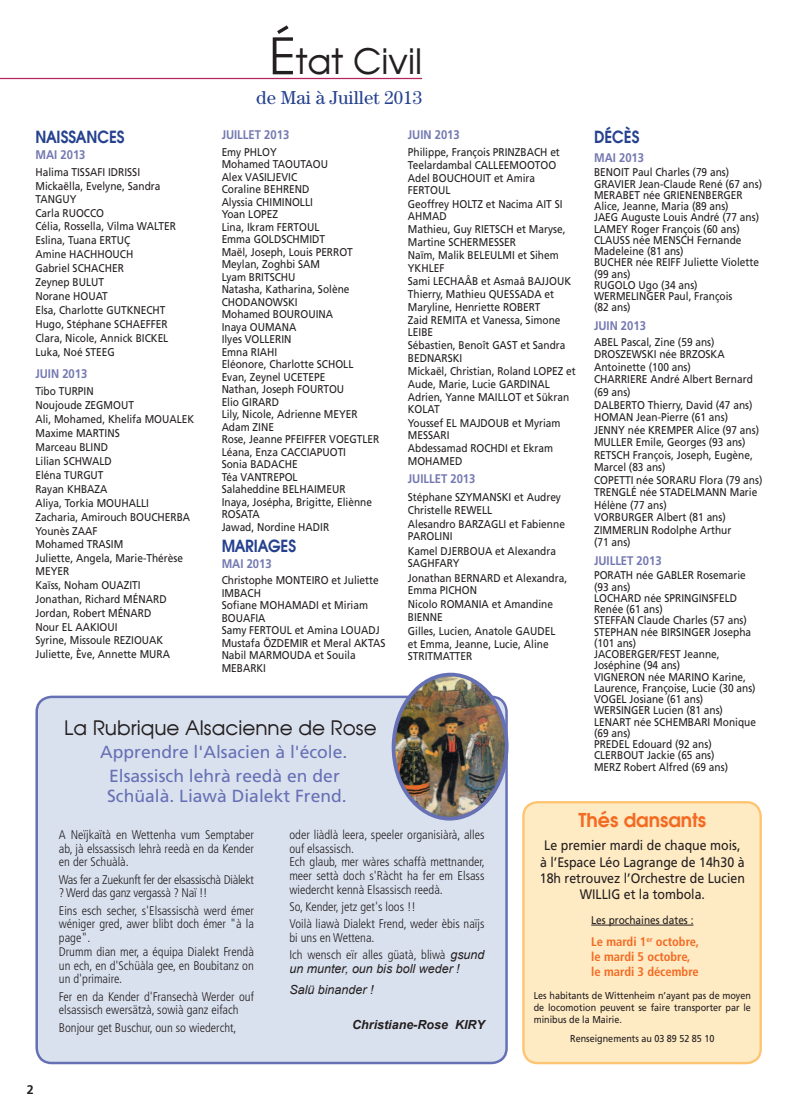
<style>
.page{position:relative;width:798px;height:1113px;background:#fff}
.page>*{position:absolute;margin:0;border:0;box-sizing:border-box;transform-origin:0 0}
.t1{font:35px "Moderne";color:#231f20}
.t2{font:20px "Moderne";color:#231f20}
.t3{font:20px "Moderne Demi";color:#f36a21}
.t4{font:18.75px "Century";color:#25418f}
.t5{font:17.5px/23.5px "Frutiger LT Std";color:#6670b5;text-align:center}
.t6{font:17.5px "Moderne Demi";color:#25418f;scale:.9 1}
.t7{font:13.75px/16.2px "Frutiger LT Std";color:#231f20;text-align:center;scale:.9 1}
.t8{font:300 condensed 12.5px/13.8px "Frutiger LT Std";color:#231f20}
.t9{font:700 12.5px "Frutiger LT Std";color:#7479b1;scale:.9 1}
.t10{font:300 condensed 12.5px/13.8px "Frutiger LT Std";letter-spacing:-.02em;color:#231f20}
.t11{font:700 condensed 12.5px/15.1px "Frutiger LT Std";color:#f36a21}
.t12{font:italic 12.5px/20.9px "Arial";color:#231f20}
.t13{font:italic 700 12.5px "Arial";color:#231f20}
.t14{font:700 12.5px "Frutiger LT Std";color:#231f20}
.t15{font:11.25px/12.5px "Frutiger LT Std";color:#231f20;scale:.9 1}
.t16{font:10px/12px "Frutiger LT Std";color:#231f20;text-align:justify;scale:.9 1}
.s1{font-size:50px}
.s2{font-family:"Arial";font-weight:400;font-style:italic;font-stretch:normal}
</style>
<div class="page">
<div style="left:37px;top:697px;width:469px;height:366px;background:#dae1ee;border-radius:15px"></div>
<div style="left:35px;top:695px;width:472px;height:369px;border:2px solid #6670b5;border-radius:15px"></div>
<hr style="left:0;top:78px;width:422px;height:1px;background:#b6255e">
<div style="left:523px;top:802px;width:237px;height:261px;background:#feeac3;border-radius:14px"></div>
<div style="left:522px;top:801px;width:239px;height:263px;border:2px solid #fec472;border-radius:14px"></div>
<hr style="left:591px;top:924px;width:102px;height:1px;background:#231f20">
<img style="left:393px;top:672px;width:116px;height:150px">
<h3 class="t6" style="left:35px;top:126px;width:100px">NAISSANCES</h3>
<p class="t9" style="left:35px;top:147px;width:57px">MAI 2013</p>
<p class="t15" style="left:35px;top:165px;width:140px;line-height:13.9px">Halima TISSAFI IDRISSI<br>Mickaëlla, Evelyne, Sandra</p>
<p class="t15" style="left:35px;top:192px;width:158px;line-height:13.9px">TANGUY<br>Carla RUOCCO<br>Célia, Rossella, Vilma WALTER<br>Eslina, Tuana ERTUÇ<br>Amine HACHHOUCH<br>Gabriel SCHACHER<br>Zeynep BULUT<br>Norane HOUAT<br>Elsa, Charlotte GUTKNECHT<br>Hugo, Stéphane SCHAEFFER<br>Clara, Nicole, Annick BICKEL<br>Luka, Noé STEEG</p>
<p class="t9" style="left:35px;top:366px;width:59px">JUIN 2013</p>
<p class="t15" style="left:35px;top:384px;width:178px;line-height:13.9px">Tibo TURPIN<br>Noujoude ZEGMOUT<br>Ali, Mohamed, Khelifa MOUALEK<br>Maxime MARTINS<br>Marceau BLIND<br>Lilian SCHWALD<br>Eléna TURGUT<br>Rayan KHBAZA<br>Aliya, Torkia MOUHALLI<br>Zacharia, Amirouch BOUCHERBA<br>Younès ZAAF<br>Mohamed TRASIM<br>Juliette, Angela, Marie-Thérèse</p>
<p class="t15" style="left:35px;top:564px;width:151px;line-height:13.9px">MEYER<br>Kaïss, Noham OUAZITI<br>Jonathan, Richard MÉNARD<br>Jordan, Robert MÉNARD<br>Nour EL AAKIOUI<br>Syrine, Missoule REZIOUAK<br>Juliette, Ève, Annette MURA</p>
<h1 class="t1" style="left:269px;top:40px;width:154px"><span class="s1">é</span>tat Civil</h1>
<h3 class="t4" style="left:256px;top:87px;width:167px">de Mai à Juillet 2013</h3>
<p class="t9" style="left:221px;top:128px;width:77px">JUILLET 2013</p>
<p class="t15" style="left:221px;top:145px;width:177px">Emy PHLOY<br>Mohamed TAOUTAOU<br>Alex VASILJEVIC<br>Coraline BEHREND<br>Alyssia CHIMINOLLI<br>Yoan LOPEZ<br>Lina, Ikram FERTOUL<br>Emma GOLDSCHMIDT<br>Maël, Joseph, Louis PERROT<br>Meylan, Zoghbi SAM<br>Lyam BRITSCHU<br>Natasha, Katharina, Solène<br>CHODANOWSKI<br>Mohamed BOUROUINA<br>Inaya OUMANA<br>Ilyes VOLLERIN<br>Emna RIAHI<br>Eléonore, Charlotte SCHOLL<br>Evan, Zeynel UCETEPE<br>Nathan, Joseph FOURTOU<br>Elio GIRARD<br>Lily, Nicole, Adrienne MEYER<br>Adam ZINE<br>Rose, Jeanne PFEIFFER VOEGTLER<br>Léana, Enza CACCIAPUOTI<br>Sonia BADACHE<br>Téa VANTREPOL<br>Salaheddine BELHAIMEUR<br>Inaya, Josépha, Brigitte, Eliènne<br>ROSATA<br>Jawad, Nordine HADIR</p>
<h3 class="t6" style="left:221px;top:535px;width:84px">MARIAGES</h3>
<p class="t9" style="left:221px;top:556px;width:57px">MAI 2013</p>
<p class="t15" style="left:221px;top:574px;width:183px">Christophe MONTEIRO et Juliette<br>IMBACH<br>Sofiane MOHAMADI et Miriam<br>BOUAFIA<br>Samy FERTOUL et Amina LOUADJ<br>Mustafa ÖZDEMIR et Meral AKTAS<br>Nabil MARMOUDA et Souila<br>MEBARKI</p>
<p class="t9" style="left:407px;top:128px;width:59px">JUIN 2013</p>
<p class="t15" style="left:407px;top:146px;width:188px;line-height:12.9px">Philippe, François PRINZBACH et<br>Teelardambal CALLEEMOOTOO<br>Adel BOUCHOUIT et Amira<br>FERTOUL<br>Geoffrey HOLTZ et Nacima AIT SI<br>AHMAD<br>Mathieu, Guy RIETSCH et Maryse,<br>Martine SCHERMESSER<br>Naïm, Malik BELEULMI et Sihem<br>YKHLEF<br>Sami LECHAÂB et Asmaâ BAJJOUK<br>Thierry, Mathieu QUESSADA et<br>Maryline, Henriette ROBERT<br>Zaid REMITA et Vanessa, Simone<br>LEIBE<br>Sébastien, Benoît GAST et Sandra<br>BEDNARSKI<br>Mickaël, Christian, Roland LOPEZ et<br>Aude, Marie, Lucie GARDINAL<br>Adrien, Yanne MAILLOT et Sükran<br>KOLAT<br>Youssef EL MAJDOUB et Myriam<br>MESSARI<br>Abdessamad ROCHDI et Ekram<br>MOHAMED</p>
<p class="t9" style="left:407px;top:472px;width:77px">JUILLET 2013</p>
<p class="t15" style="left:407px;top:491px;width:172px">Stéphane SZYMANSKI et Audrey<br>Christelle REWELL</p>
<p class="t15" style="left:407px;top:518px;width:176px">Alesandro BARZAGLI et Fabienne<br>PAROLINI</p>
<p class="t15" style="left:407px;top:544px;width:166px">Kamel DJERBOUA et Alexandra<br>SAGHFARY</p>
<p class="t15" style="left:407px;top:571px;width:178px">Jonathan BERNARD et Alexandra,<br>Emma PICHON</p>
<p class="t15" style="left:407px;top:598px;width:163px">Nicolo ROMANIA et Amandine<br>BIENNE</p>
<p class="t15" style="left:407px;top:625px;width:165px">Gilles, Lucien, Anatole GAUDEL et Emma, Jeanne, Lucie, Aline<br>STRITMATTER</p>
<h2 class="t2" style="left:64px;top:715px;width:314px">La Rubrique Alsacienne de Rose</h2>
<h3 class="t5" style="left:100px;top:740px;width:249px">Apprendre l'Alsacien à l'école.<br>Elsassisch lehrà reedà en der</h3>
<h3 class="t5" style="left:107px;top:784px;width:241px">Schüalà. Liawà Dialekt Frend.</h3>
<h3 class="t6" style="left:594px;top:126px;width:52px">DÉCÈS</h3>
<p class="t9" style="left:594px;top:150px;width:57px">MAI 2013</p>
<p class="t15" style="left:594px;top:167px;width:188px;line-height:11.2px">BENOIT Paul Charles (79 ans)<br>GRAVIER Jean-Claude René (67 ans)<br>MERABET née GRIENENBERGER<br>Alice, Jeanne, Maria (89 ans)<br>JAEG Auguste Louis André (77 ans)<br>LAMEY Roger François (60 ans)<br>CLAUSS née MENSCH Fernande<br>Madeleine (81 ans)<br>BUCHER née REIFF Juliette Violette (99 ans)<br>RUGOLO Ugo (34 ans)<br>WERMELINGER Paul, François<br>(82 ans)</p>
<p class="t9" style="left:594px;top:318px;width:59px">JUIN 2013</p>
<p class="t15" style="left:594px;top:336px;width:188px">ABEL Pascal, Zine (59 ans)<br>DROSZEWSKI née BRZOSKA<br>Antoinette (100 ans)<br>CHARRIERE André Albert Bernard (69 ans)<br>DALBERTO Thierry, David (47 ans)<br>HOMAN Jean-Pierre (61 ans)<br>JENNY née KREMPER Alice (97 ans)<br>MULLER Emile, Georges (93 ans)<br>RETSCH François, Joseph, Eugène,<br>Marcel (83 ans)<br>COPETTI née SORARU Flora (79 ans)<br>TRENGLÉ née STADELMANN Marie<br>Hélène (77 ans)<br>VORBURGER Albert (81 ans)<br>ZIMMERLIN Rodolphe Arthur<br>(71 ans)</p>
<p class="t9" style="left:594px;top:553px;width:77px">JUILLET 2013</p>
<p class="t15" style="left:594px;top:570px;width:181px;line-height:11.2px">PORATH née GABLER Rosemarie (93 ans)<br>LOCHARD née SPRINGINSFELD<br>Renée (61 ans)<br>STEFFAN Claude Charles (57 ans)<br>STEPHAN née BIRSINGER Josepha (101 ans)<br>JACOBERGER/FEST Jeanne,<br>Joséphine (94 ans)<br>VIGNERON née MARINO Karine,<br>Laurence, Françoise, Lucie (30 ans)<br>VOGEL Josiane (61 ans)<br>WERSINGER Lucien (81 ans)<br>LENART née SCHEMBARI Monique (69 ans)<br>PREDEL Edouard (92 ans)<br>CLERBOUT Jackie (65 ans)<br>MERZ Robert Alfred (69 ans)</p>
<p class="t14" style="left:27px;top:1082px;width:8px">2</p>
<p class="t8" style="left:59px;top:827px;width:196px;text-align:justify">A Neïjkaïtà en Wettenha vum Semptaber ab, jà elssassisch lehrà reedà en da Kender en der Schuàlà.</p>
<p class="t10" style="left:59px;top:872px;width:196px">Was fer a Zuekunft fer der elsassischà Diàlekt ? Werd das ganz vergassà ? Naï !!</p>
<p class="t8" style="left:59px;top:903px;width:196px">Eins esch secher, s'Elsassischà werd émer wéniger gred, awer blibt doch émer "à la page".<br>Drumm dian mer, a équipa Dialekt Frendà un ech, en d'Schüàla gee, en Boubitanz on un d'primaire.</p>
<p class="t8" style="left:59px;top:989px;width:196px">Fer en da Kender d'Fransechà Werder ouf elsassisch ewersätzà, sowià ganz eifach</p>
<p class="t8" style="left:59px;top:1020px;width:179px">Bonjour get Buschur, oun so wiedercht,</p>
<p class="t8" style="left:289px;top:827px;width:197px">oder liàdlà leera, speeler organisiàrà, alles ouf elsassisch.<br>Ech glaub, mer wàres schaffà mettnander, meer settà doch s'Ràcht ha fer em Elsass wiedercht kennà Elsassisch reedà.</p>
<p class="t8" style="left:289px;top:898px;width:196px;line-height:17.2px">So, Kender, jetz get's loos !!<br>Voilà liawà Dialekt Frend, weder èbis naïjs</p>
<p class="t8" style="left:289px;top:929px;width:196px;line-height:17.2px">bi uns en Wettena.<br>Ich wensch eïr alles güatà, bliwà <span class="s2">gsund</span></p>
<p class="t12" style="left:289px;top:958px;width:172px">un munter, oun bis boll weder !<br>Salü binander !</p>
<p class="t13" style="left:352px;top:1016px;width:134px">Christiane-Rose KIRY</p>
<h2 class="t3" style="left:578px;top:808px;width:129px">Thés dansants</h2>
<p class="t7" style="left:539px;top:837px;width:229px">Le premier mardi de chaque mois, à l’Espace Léo Lagrange de 14h30 à<br>18h retrouvez l’Orchestre de Lucien<br>WILLIG et la tombola.</p>
<p class="t15" style="left:591px;top:914px;width:115px">Les prochaines dates :</p>
<p class="t11" style="left:591px;top:934px;width:109px">Le mardi 1<sup>er</sup> octobre, le mardi 5 octobre, le mardi 3 décembre</p>
<p class="t16" style="left:533px;top:989px;width:243px">Les habitants de Wittenheim n’ayant pas de moyen de locomotion peuvent se faire transporter par le minibus de la Mairie.</p>
<p class="t16" style="left:570px;top:1032px;width:162px">Renseignements au 03 89 52 85 10</p>
</div>
